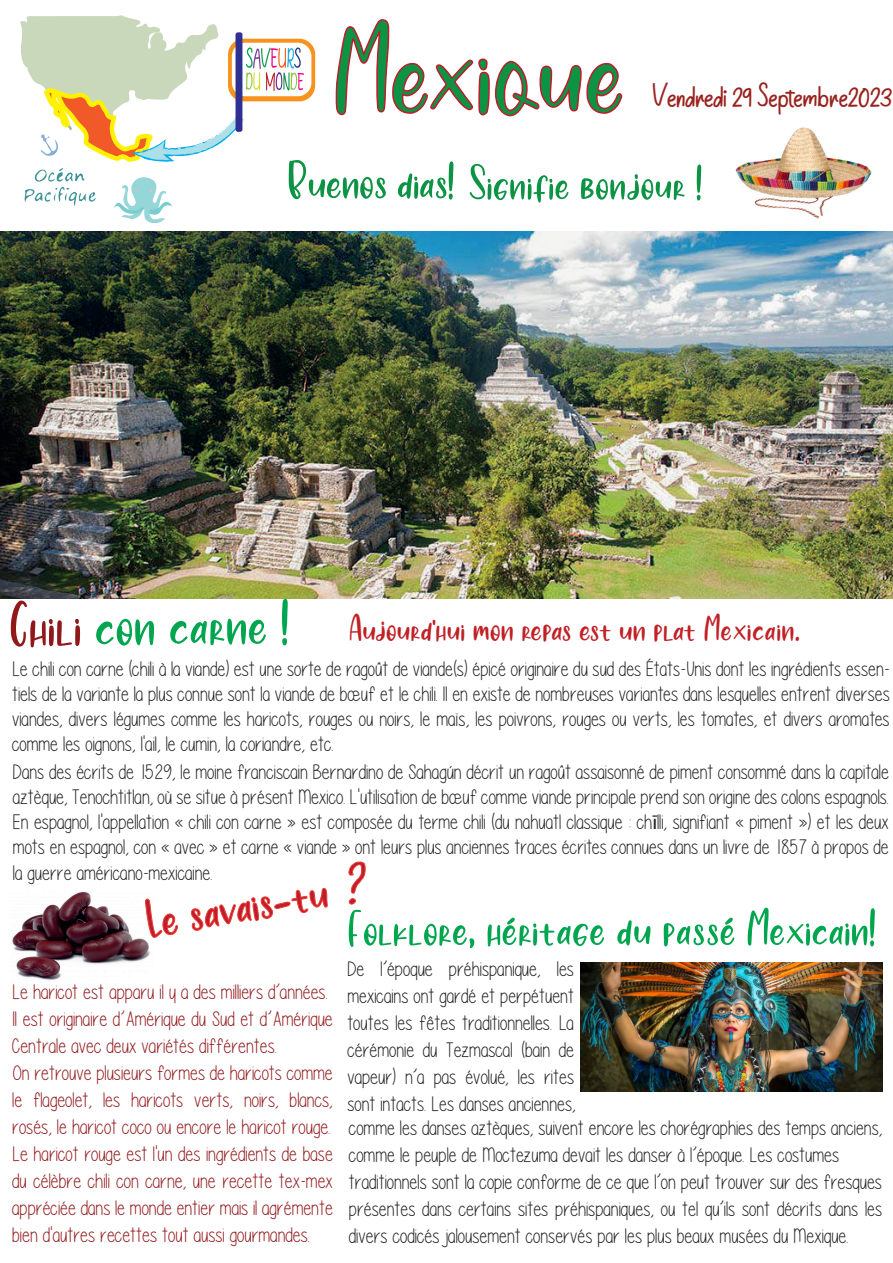
<style>
.page{position:relative;width:893px;height:1263px;background:#fff}
.page>*{position:absolute;margin:0;border:0;box-sizing:border-box;transform-origin:0 0}
.t1{font:135px "Banana Juice";color:#0d9344}
.t2{font:54px "Banana Juice";color:#00a54f}
.t3{font:51px "Banana Juice";color:#0d9344}
.t4{font:39px "Banana Juice";color:#c12025}
.t5{font:25.5px "Chocolate";letter-spacing:-.015em;color:#98221e}
.t6{font:21px/27px "Please write me a song";color:#231f20;text-align:justify}
.t7{font:21px/27px "Please write me a song";color:#91181b}
.s1{font-size:54px}
.s2{font-family:"Myriad Pro"}
</style>
<div class="page">
<img style="left:12px;top:891px;width:138px;height:89px">
<img style="left:730px;top:127px;width:147px;height:105px">
<svg style="left:145px;top:899px;width:33px;height:39px"></svg>
<svg style="left:191px;top:888px;width:136px;height:43px"></svg>
<svg style="left:348px;top:861px;width:17px;height:43px"></svg>
<svg style="left:335px;top:19px;width:288px;height:98px"></svg>
<div style="left:228px;top:39px;width:87px;height:62px;background:#f7931d;border-radius:16px"></div>
<div style="left:231px;top:42px;width:81px;height:55px;background:#fff;border-radius:14px"></div>
<svg style="left:20px;top:15px;width:284px;height:208px"></svg>
<div style="left:236px;top:32px;width:6px;height:100px;background:#2e3092;border-radius:2px"></div>
<img style="left:0;top:232px;width:893px;height:367px">
<svg style="left:11px;top:601px;width:69px;height:46px"></svg>
<svg style="left:96px;top:619px;width:58px;height:27px"></svg>
<svg style="left:170px;top:619px;width:96px;height:26px"></svg>
<svg style="left:282px;top:599px;width:6px;height:46px"></svg>
<img style="left:581px;top:962px;width:302px;height:130px">
<h1 class="t1" style="left:333px;top:-3px;width:294px">Mexique</h1>
<p class="t5" style="left:653px;top:82px;width:241px">Vendredi 29 Septembre2023</p>
<h3 class="t3" style="left:288px;top:155px;width:416px"><span class="s1">Buenos dias!</span> Signifie bonjour !</h3>
<h3 class="t4" style="left:349px;top:607px;width:452px">Aujourd’hui mon repas est un plat Mexicain.</h3>
<p class="t6" style="left:12px;top:656px;width:879px;line-height:25.2px">Le chili con carne (chili à la viande) est une sorte de ragoût de viande(s) épicé originaire du sud des États-Unis dont les ingrédients essen&shy;tiels de la variante la plus connue sont la viande de bœuf et le chili. Il en existe de nombreuses variantes dans lesquelles entrent diverses viandes, divers légumes comme les haricots, rouges ou noirs, le maïs, les poivrons, rouges ou verts, les tomates, et divers aromates comme les oignons, l'ail, le cumin, la coriandre, etc.</p>
<p class="t6" style="left:13px;top:759px;width:877px;line-height:25.2px">Dans des écrits de 1529, le moine franciscain Bernardino de Sahagún décrit un ragoût assaisonné de piment consommé dans la capitale aztèque, Tenochtitlan, où se situe à présent Mexico. L'utilisation de bœuf comme viande principale prend son origine des colons espagnols.<br>En espagnol, l'appellation « chili con carne » est composée du terme chili (du nahuatl classique : ch<span class="s2">ī</span>lli, signifiant « piment ») et les deux mots en espagnol, con « avec » et carne « viande » ont leurs plus anciennes traces écrites connues dans un livre de 1857 à propos de la guerre américano-mexicaine.</p>
<p class="t7" style="left:13px;top:979px;width:322px">Le haricot est apparu il y a des milliers d’années.<br>Il est originaire d’Amérique du Sud et d’Amérique Centrale avec deux variétés différentes.<br>On retrouve plusieurs formes de haricots comme le flageolet, les haricots verts, noirs, blancs, rosés, le haricot coco ou encore le haricot rouge.<br>Le haricot rouge est l'un des ingrédients de base du célèbre chili con carne, une recette tex-mex appréciée dans le monde entier mais il agrémente bien d'autres recettes tout aussi gourmandes.</p>
<h2 class="t2" style="left:348px;top:898px;width:530px">Folklore, héritage du passé Mexicain!</h2>
<p class="t6" style="left:348px;top:956px;width:230px">De l’époque préhispanique, les mexicains ont gardé et perpétuent toutes les fêtes traditionnelles. La cérémonie du Tezmascal (bain de vapeur) n’a pas évolué, les rites sont intacts. Les danses anciennes,</p>
<p class="t6" style="left:349px;top:1114px;width:535px;text-align:left">comme les danses aztèques, suivent encore les chorégraphies des temps anciens, comme le peuple de Moctezuma devait les danser à l’époque. Les costumes traditionnels sont la copie conforme de ce que l’on peut trouver sur des fresques présentes dans certains sites préhispaniques, ou tel qu’ils sont décrits dans les divers codicés jalousement conservés par les plus beaux musées du Mexique.</p>
</div>
